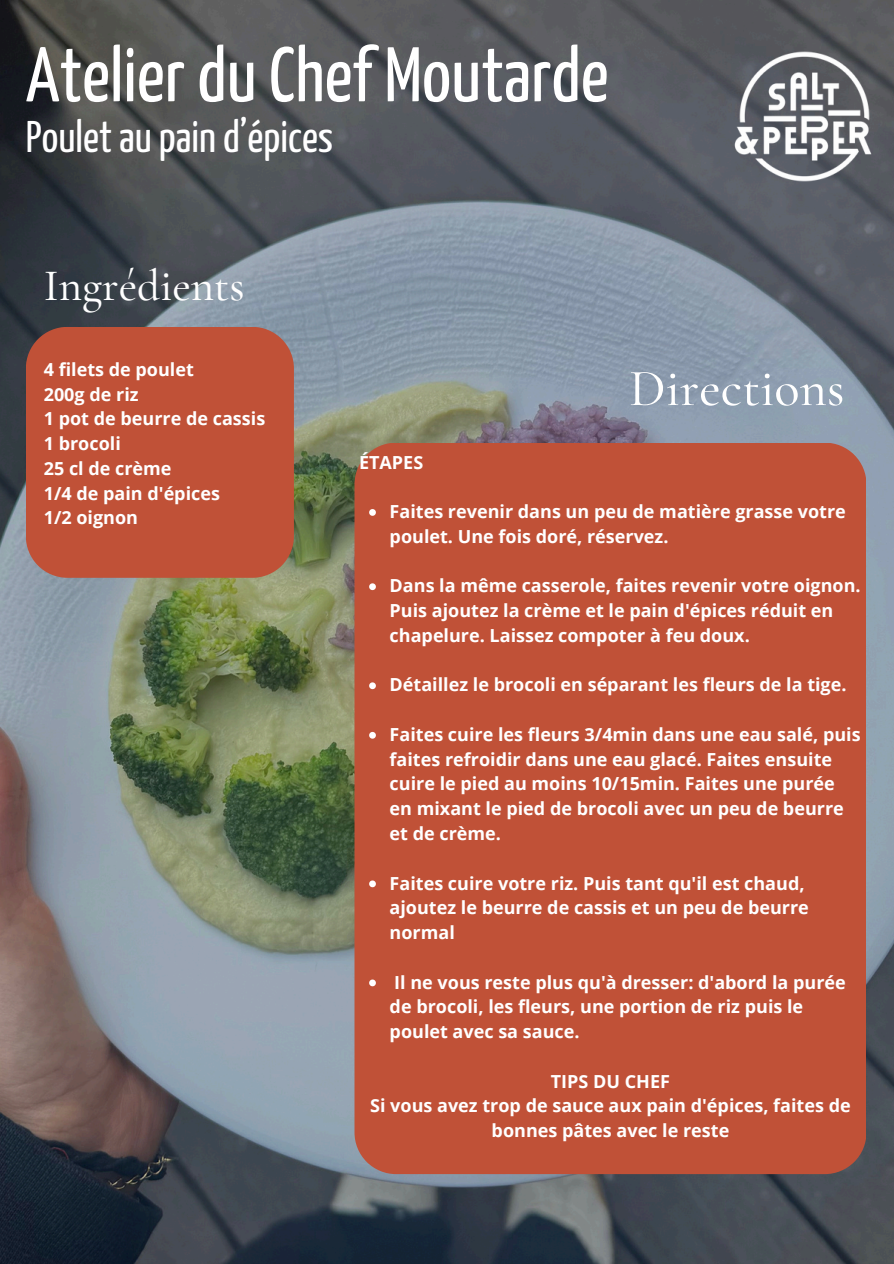
<style>
.page{position:relative;width:894px;height:1264px;background:#fff}
.page>*{position:absolute;margin:0;border:0;box-sizing:border-box;transform-origin:0 0}
.t1{font:77.25px "Yanone Kaffeesatz";color:#fff}
.t2{font:500 52.5px "Cormorant Garamond";color:#fff}
.t3{font:500 45px "Cormorant Garamond";color:#fff}
.t4{font:44.1px "Yanone Kaffeesatz";color:#fff}
.t5{font:700 18px/24.8px "Open Sans";color:#fff}
</style>
<div class="page">
<img style="left:0;top:0;width:893px;height:1263px">
<div style="left:26px;top:327px;width:267px;height:251px;background:#c05137"></div>
<div style="left:354px;top:442px;width:512px;height:732px;background:#c05137"></div>
<svg style="left:369px;top:509px;width:7px;height:7px"></svg>
<svg style="left:369px;top:583px;width:7px;height:7px"></svg>
<svg style="left:369px;top:682px;width:7px;height:7px"></svg>
<svg style="left:369px;top:732px;width:7px;height:6px"></svg>
<svg style="left:369px;top:880px;width:7px;height:7px"></svg>
<svg style="left:369px;top:979px;width:7px;height:7px"></svg>
<img style="left:723px;top:36px;width:162px;height:162px">
<h1 class="t1" style="left:26px;top:19px;width:584px">Atelier du Chef Moutarde</h1>
<h3 class="t4" style="left:26px;top:105px;width:309px">Poulet au pain d’épices</h3>
<h3 class="t3" style="left:44px;top:258px;width:202px">Ingrédients</h3>
<p class="t5" style="left:44px;top:356px;width:223px">4 filets de poulet<br>200g de riz<br>1 pot de beurre de cassis<br>1 brocoli<br>25 cl de crème<br>1/4 de pain d'épices<br>1/2 oignon</p>
<h2 class="t2" style="left:629px;top:356px;width:217px">Directions</h2>
<p class="t5" style="left:359px;top:449px;width:66px">ÉTAPES</p>
<p class="t5" style="left:389px;top:498px;width:457px">Faites revenir dans un peu de matière grasse votre poulet. Une fois doré, réservez.</p>
<p class="t5" style="left:389px;top:573px;width:472px">Dans la même casserole, faites revenir votre oignon.<br>Puis ajoutez la crème et le pain d'épices réduit en chapelure. Laissez compoter à feu doux.</p>
<p class="t5" style="left:389px;top:672px;width:458px">Détaillez le brocoli en séparant les fleurs de la tige.</p>
<p class="t5" style="left:389px;top:721px;width:472px">Faites cuire les fleurs 3/4min dans une eau salé, puis faites refroidir dans une eau glacé. Faites ensuite cuire le pied au moins 10/15min. Faites une purée en mixant le pied de brocoli avec un peu de beurre et de crème.</p>
<p class="t5" style="left:389px;top:870px;width:420px">Faites cuire votre riz. Puis tant qu'il est chaud, ajoutez le beurre de cassis et un peu de beurre normal</p>
<p class="t5" style="left:389px;top:969px;width:457px">Il ne vous reste plus qu'à dresser: d'abord la purée de brocoli, les fleurs, une portion de riz puis le poulet avec sa sauce.</p>
<p class="t5" style="left:370px;top:1068px;width:482px;text-align:center">TIPS DU CHEF<br>Si vous avez trop de sauce aux pain d'épices, faites de bonnes pâtes avec le reste</p>
</div>
